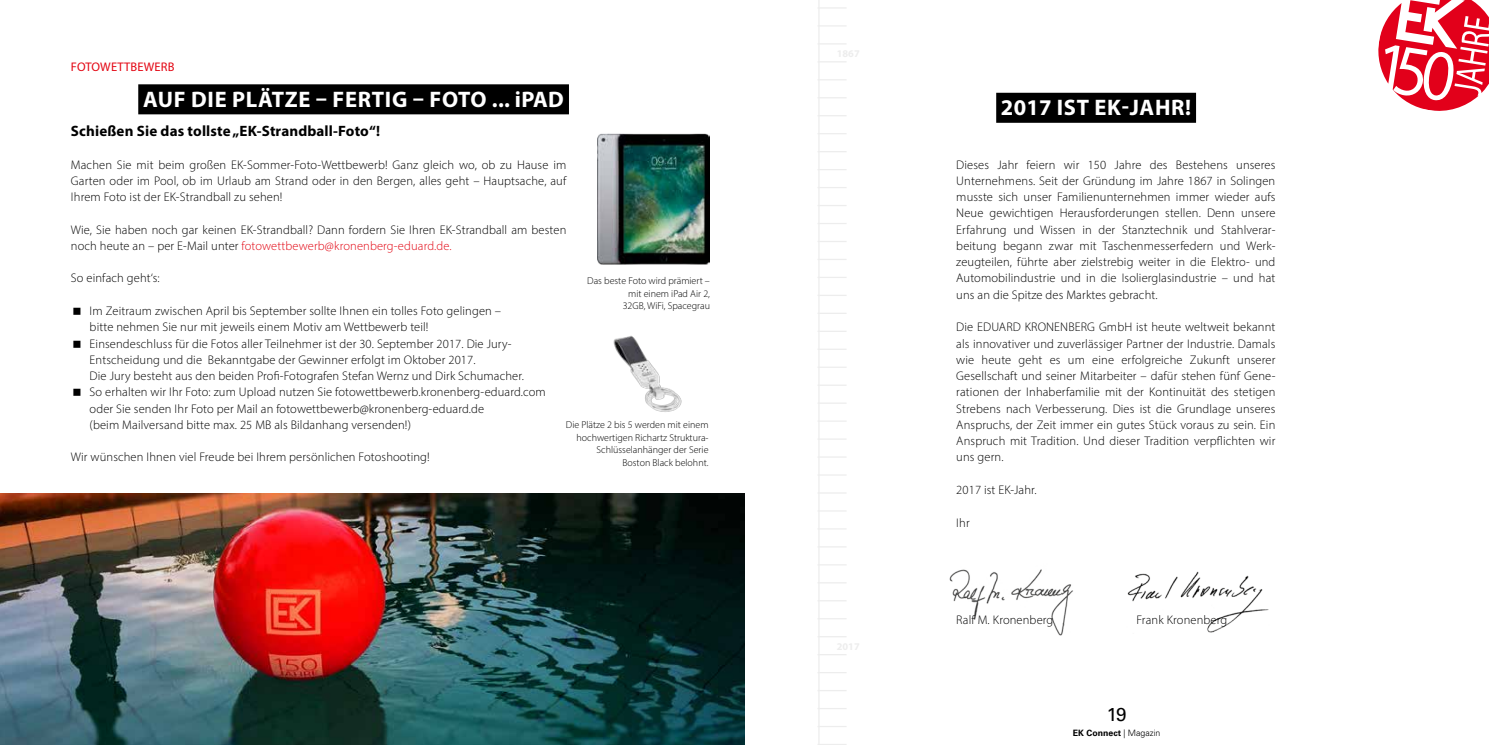
<style>
.page{position:relative;width:1489px;height:745px;background:#fff}
.page>*{position:absolute;margin:0;border:0;box-sizing:border-box;transform-origin:0 0}
.t1{font:700 22.5px "Myriad Pro";letter-spacing:.03em;color:#fff}
.t2{font:18.75px "Univers LT Std";color:#000}
.t3{font:700 15px "Myriad Pro";letter-spacing:.01em;color:#000}
.t4{font:300 12.5px/16.2px "Myriad Pro";letter-spacing:.01em;color:#000;text-align:justify}
.t5{font:12.5px "Myriad Pro";letter-spacing:.01em;color:#e30613}
.t6{font:300 10px/12.5px "Myriad Pro";color:#000;text-align:right}
.t7{font:700 8.75px "Univers LT Std";color:#000}
.s1{color:#e30613}
.s2{font-weight:300}
</style>
<div class="page">
<img style="left:949px;top:569px;width:124px;height:67px">
<img style="left:0;top:493px;width:744px;height:251px">
<div style="left:138px;top:84px;width:431px;height:30px;background:#000"></div>
<img style="left:597px;top:133px;width:113px;height:131px">
<img style="left:1127px;top:571px;width:142px;height:62px">
<div style="left:996px;top:93px;width:199px;height:30px;background:#000"></div>
<svg style="left:1378px;top:0;width:110px;height:111px"></svg>
<hr style="left:818px;top:0;width:1px;height:744px;background:#ededed">
<svg style="left:819px;top:61px;width:27px;height:1px"></svg>
<hr style="left:817px;top:276px;width:29px;height:2px;background:#ededed">
<svg style="left:819px;top:492px;width:27px;height:1px"></svg>
<svg style="left:819px;top:133px;width:27px;height:1px"></svg>
<svg style="left:819px;top:564px;width:27px;height:1px"></svg>
<svg style="left:819px;top:205px;width:27px;height:1px"></svg>
<hr style="left:817px;top:635px;width:29px;height:2px;background:#ededed">
<svg style="left:819px;top:79px;width:27px;height:1px"></svg>
<hr style="left:817px;top:294px;width:29px;height:2px;background:#ededed">
<svg style="left:819px;top:510px;width:27px;height:1px"></svg>
<svg style="left:819px;top:151px;width:27px;height:1px"></svg>
<hr style="left:817px;top:7px;width:29px;height:2px;background:#ededed">
<hr style="left:817px;top:581px;width:29px;height:2px;background:#ededed">
<svg style="left:819px;top:223px;width:27px;height:1px"></svg>
<hr style="left:817px;top:653px;width:29px;height:2px;background:#ededed">
<svg style="left:819px;top:97px;width:27px;height:1px"></svg>
<hr style="left:817px;top:312px;width:29px;height:2px;background:#ededed">
<svg style="left:819px;top:528px;width:27px;height:1px"></svg>
<svg style="left:819px;top:169px;width:27px;height:1px"></svg>
<hr style="left:817px;top:25px;width:29px;height:2px;background:#ededed">
<hr style="left:817px;top:599px;width:29px;height:2px;background:#ededed">
<svg style="left:819px;top:241px;width:27px;height:1px"></svg>
<svg style="left:819px;top:456px;width:27px;height:1px"></svg>
<svg style="left:819px;top:115px;width:27px;height:1px"></svg>
<hr style="left:817px;top:330px;width:29px;height:2px;background:#ededed">
<svg style="left:819px;top:546px;width:27px;height:1px"></svg>
<svg style="left:819px;top:187px;width:27px;height:1px"></svg>
<svg style="left:819px;top:43px;width:27px;height:1px"></svg>
<hr style="left:817px;top:617px;width:29px;height:2px;background:#ededed">
<svg style="left:819px;top:259px;width:27px;height:1px"></svg>
<svg style="left:819px;top:474px;width:27px;height:1px"></svg>
<img style="left:613px;top:335px;width:69px;height:77px">
<p class="t5" style="left:71px;top:59px;width:105px">FOTOWETTBEWERB</p>
<h1 class="t1" style="left:143px;top:84px;width:422px">AUF DIE PLÄTZE – FERTIG – FOTO ... iPAD</h1>
<p class="t3" style="left:71px;top:121px;width:310px">Schießen Sie das tollste „EK-Strandball-Foto“!</p>
<p class="t4" style="left:71px;top:156px;width:497px">Machen Sie mit beim großen EK-Sommer-Foto-Wettbewerb! Ganz gleich wo, ob zu Hause im Garten oder im Pool, ob im Urlaub am Strand oder in den Bergen, alles geht – Hauptsache, auf Ihrem Foto ist der EK-Strandball zu sehen!</p>
<p class="t4" style="left:71px;top:221px;width:497px">Wie, Sie haben noch gar keinen EK-Strandball? Dann fordern Sie Ihren EK-Strandball am besten noch heute an – per E-Mail unter <span class="s1">fotowettbewerb@kronenberg-eduard.de.</span></p>
<p class="t4" style="left:71px;top:270px;width:90px">So einfach geht‘s:</p>
<p class="t4" style="left:90px;top:302px;width:457px;text-align:left">Im Zeitraum zwischen April bis September sollte Ihnen ein tolles Foto gelingen –<br>bitte nehmen Sie nur mit jeweils einem Motiv am Wettbewerb teil!<br>Einsendeschluss für die Fotos aller Teilnehmer ist der 30. September 2017. Die Jury-Entscheidung und die Bekanntgabe der Gewinner erfolgt im Oktober 2017.<br>Die Jury besteht aus den beiden Profi-Fotografen Stefan Wernz und Dirk Schumacher.<br>So erhalten wir Ihr Foto: zum Upload nutzen Sie fotowettbewerb.kronenberg-eduard.com oder Sie senden Ihr Foto per Mail an fotowettbewerb@kronenberg-eduard.de<br>(beim Mailversand bitte max. 25 MB als Bildanhang versenden!)</p>
<p class="t4" style="left:71px;top:448px;width:360px">Wir wünschen Ihnen viel Freude bei Ihrem persönlichen Fotoshooting!</p>
<p class="t6" style="left:587px;top:274px;width:124px">Das beste Foto wird prämiert – mit einem iPad Air 2,<br>32GB, WiFi, Spacegrau</p>
<p class="t6" style="left:566px;top:418px;width:144px">Die Plätze 2 bis 5 werden mit einem hochwertigen Richartz Struktura-<br>Schlüsselanhänger der Serie<br>Boston Black belohnt.</p>
<h1 class="t1" style="left:1000px;top:93px;width:191px">2017 IST EK-JAHR!</h1>
<p class="t4" style="left:956px;top:156px;width:320px">Dieses Jahr feiern wir 150 Jahre des Bestehens unseres Unternehmens. Seit der Gründung im Jahre 1867 in Solingen musste sich unser Familienunternehmen immer wieder aufs Neue gewichtigen Herausforderungen stellen. Denn unsere Erfahrung und Wissen in der Stanztechnik und Stahlverar&shy;beitung begann zwar mit Taschenmesserfedern und Werk&shy;zeugteilen, führte aber zielstrebig weiter in die Elektro- und Automobilindustrie und in die Isolierglasindustrie – und hat uns an die Spitze des Marktes gebracht.</p>
<p class="t4" style="left:956px;top:318px;width:320px">Die EDUARD KRONENBERG GmbH ist heute weltweit bekannt als innovativer und zuverlässiger Partner der Industrie. Damals wie heute geht es um eine erfolgreiche Zukunft unserer Gesellschaft und seiner Mitarbeiter – dafür stehen fünf Gene&shy;rationen der Inhaberfamilie mit der Kontinuität des stetigen Strebens nach Verbesserung. Dies ist die Grundlage unseres Anspruchs, der Zeit immer ein gutes Stück voraus zu sein. Ein Anspruch mit Tradition. Und dieser Tradition verpflichten wir uns gern.</p>
<p class="t4" style="left:956px;top:481px;width:82px">2017 ist EK-Jahr.</p>
<p class="t4" style="left:956px;top:513px;width:15px">Ihr</p>
<p class="t4" style="left:956px;top:611px;width:99px">Ralf M. Kronenberg</p>
<p class="t4" style="left:1136px;top:611px;width:92px">Frank Kronenberg</p>
<h2 class="t2" style="left:1106px;top:702px;width:21px">19</h2>
<p class="t7" style="left:1072px;top:727px;width:89px">EK Connect <span class="s2">| Magazin</span></p>
</div>
